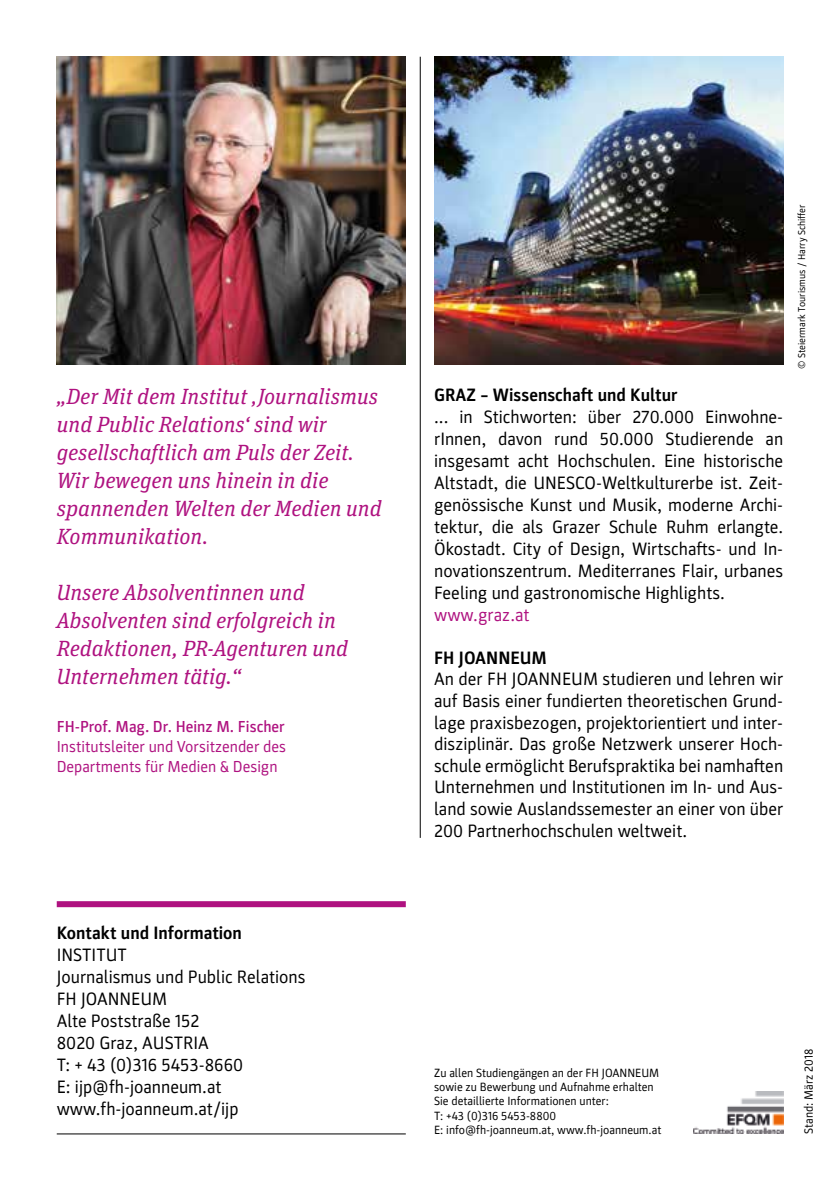
<style>
.page{position:relative;width:840px;height:1191px;background:#fff}
.page>*{position:absolute;margin:0;border:0;box-sizing:border-box;transform-origin:0 0}
.t1{font:italic 22px/28px "Unit Slab OT";color:#af1280}
.t2{font:18px/22px "Parka";color:#000;text-align:justify}
.t3{font:700 18px "Parka";color:#000}
.t4{font:18px "Parka";color:#af1280}
.t5{font:16px/20px "Parka";color:#af1280}
.t6{font:500 16px "Parka";color:#af1280}
.t7{font:12px/14.4px "Parka";color:#000}
.t8{font:10px "Parka";color:#000}
</style>
<div class="page">
<img style="left:434px;top:57px;width:348px;height:308px">
<hr style="left:57px;top:1133px;width:348px;height:1px;background:#000">
<div style="left:57px;top:901px;width:348px;height:6px;background:#af1280"></div>
<img style="left:693px;top:1091px;width:89px;height:43px">
<hr style="left:419px;top:57px;width:1px;height:781px;background:#000">
<img style="left:57px;top:57px;width:348px;height:308px">
<p class="t1" style="left:57px;top:382px;width:326px">„Der Mit dem Institut ‚Journalismus und Public Relations‘ sind wir gesellschaftlich am Puls der Zeit.<br>Wir bewegen uns hinein in die spannenden Welten der Medien und<br>Kommunikation.</p>
<p class="t1" style="left:57px;top:578px;width:293px">Unsere Absolventinnen und<br>Absolventen sind erfolgreich in<br>Redaktionen, PR-Agenturen und<br>Unternehmen tätig.“</p>
<p class="t6" style="left:57px;top:718px;width:229px">FH-Prof. Mag. Dr. Heinz M. Fischer</p>
<p class="t5" style="left:57px;top:737px;width:231px">Institutsleiter und Vorsitzender des<br>Departments für Medien &amp; Design</p>
<p class="t3" style="left:57px;top:923px;width:186px">Kontakt und Information</p>
<p class="t2" style="left:57px;top:944px;width:250px;text-align:left">INSTITUT<br>Journalismus und Public Relations<br>FH JOANNEUM<br>Alte Poststraße 152<br>8020 Graz, AUSTRIA<br>T: + 43 (0)316 5453-8660<br>E: ijp@fh-joanneum.at www.fh-joanneum.at/ijp</p>
<p class="t3" style="left:434px;top:384px;width:245px">GRAZ – Wissenschaft und Kultur</p>
<p class="t2" style="left:434px;top:405px;width:350px">... in Stichworten: über 270.000 Einwohne&shy;rInnen, davon rund 50.000 Studierende an insgesamt acht Hochschulen. Eine historische Altstadt, die UNESCO-Weltkulturerbe ist. Zeit&shy;genössische Kunst und Musik, moderne Archi&shy;tektur, die als Grazer Schule Ruhm erlangte.<br>Ökostadt. City of Design, Wirtschafts- und In&shy;novationszentrum. Mediterranes Flair, urbanes Feeling und gastronomische Highlights.</p>
<p class="t4" style="left:434px;top:604px;width:97px">www.graz.at</p>
<p class="t3" style="left:434px;top:647px;width:114px">FH JOANNEUM</p>
<p class="t2" style="left:434px;top:668px;width:350px">An der FH JOANNEUM studieren und lehren wir auf Basis einer fundierten theoretischen Grund&shy;lage praxisbezogen, projektorientiert und inter&shy;disziplinär. Das große Netzwerk unserer Hoch&shy;schule ermöglicht Berufspraktika bei namhaften Unternehmen und Institutionen im In- und Aus&shy;land sowie Auslandssemester an einer von über 200 Partnerhochschulen weltweit.</p>
<p class="t8" style="left:795px;top:369px;width:166px;rotate:-90deg">© Steiermark Tourismus / Harry Schiffer</p>
<p class="t7" style="left:434px;top:1065px;width:229px">Zu allen Studiengängen an der FH JOANNEUM sowie zu Bewerbung und Aufnahme erhalten Sie detaillierte Informationen unter:<br>T: +43 (0)316 5453-8800<br>E: info@fh-joanneum.at, www.fh-joanneum.at</p>
<p class="t7" style="left:801px;top:1133px;width:87px;rotate:-90deg">Stand: März 2018</p>
</div>
